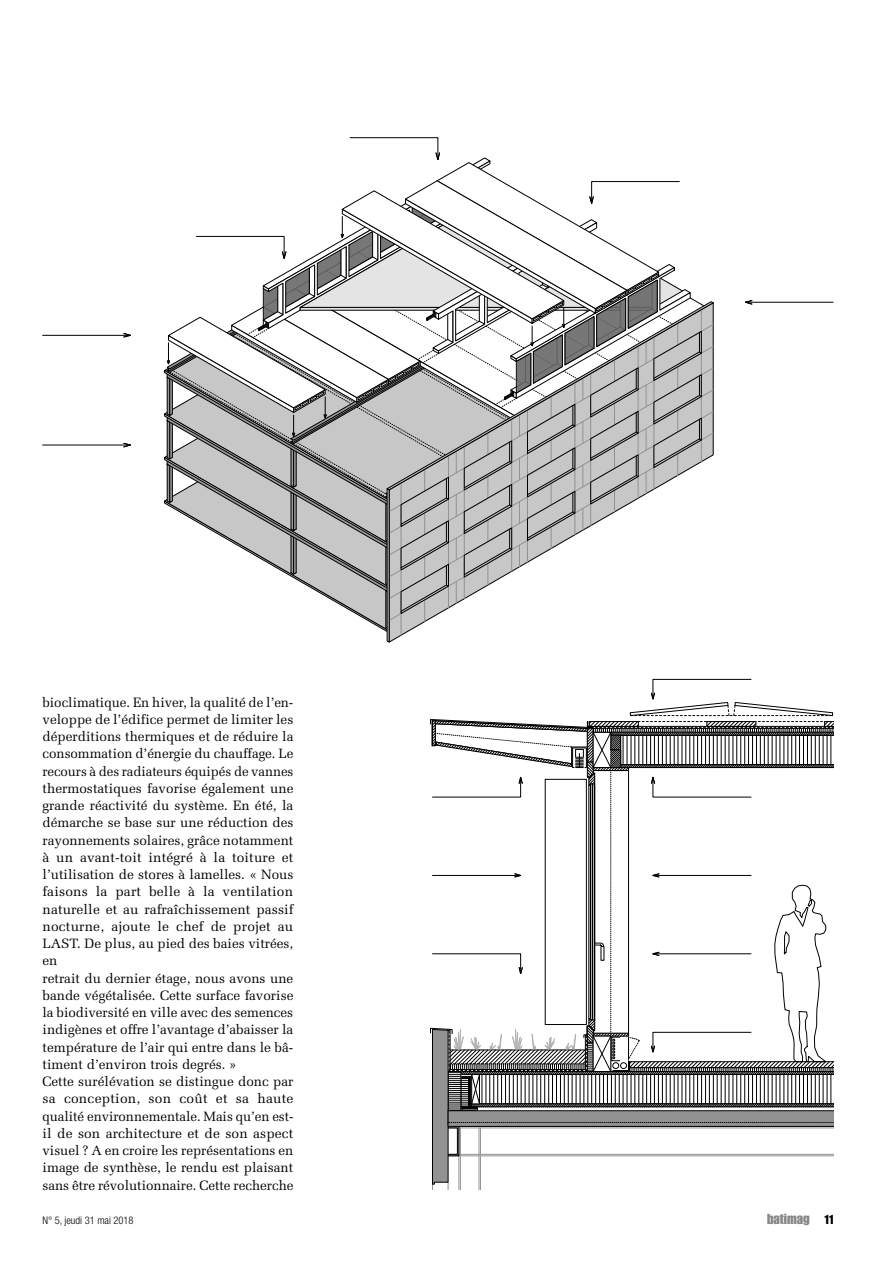
<style>
.page{position:relative;width:893px;height:1263px;background:#fff}
.page>*{position:absolute;margin:0;border:0;box-sizing:border-box;transform-origin:0 0}
.t1{font:14.25px "Impact LT Std";color:#868786}
.t2{font:13.5px/17.2px "Melior LT Std";color:#000}
.t3{font:300 condensed 10.5px "Helvetica Neue LT Pro";color:#000}
.s1{font-size:12.75px;color:#000}
</style>
<div class="page">
<svg style="left:706px;top:301px;width:8px;height:159px"></svg>
<hr style="left:43px;top:445px;width:87px;height:1px;background:#000">
<svg style="left:124px;top:443px;width:7px;height:4px"></svg>
<hr style="left:43px;top:335px;width:87px;height:1px;background:#000">
<svg style="left:124px;top:333px;width:7px;height:4px"></svg>
<svg style="left:164px;top:137px;width:542px;height:505px"></svg>
<hr style="left:745px;top:302px;width:88px;height:1px;background:#000">
<svg style="left:744px;top:300px;width:8px;height:4px"></svg>
<svg style="left:430px;top:679px;width:404px;height:511px"></svg>
<p class="t2" style="left:43px;top:693px;width:253px">bioclimatique. En hiver, la qualité de l’en&shy;veloppe de l’édifice permet de limiter les déperditions thermiques et de réduire la consommation d’énergie du chauffage. Le recours à des radiateurs équipés de vannes thermostatiques favorise également une grande réactivité du système. En été, la démarche se base sur une réduction des rayonnements solaires, grâce notamment à un avant-toit intégré à la toiture et l’utilisation de stores à lamelles. « Nous faisons la part belle à la ventilation naturelle et au rafraîchissement passif nocturne, ajoute le chef de projet au LAST. De plus, au pied des baies vitrées, en<br>retrait du dernier étage, nous avons une bande végétalisée. Cette surface favorise la biodiversité en ville avec des semences indigènes et offre l’avantage d’abaisser la température de l’air qui entre dans le bâ&shy;timent d’environ trois degrés. »<br>Cette surélévation se distingue donc par sa conception, son coût et sa haute qualité environnementale. Mais qu’en est&shy;il de son architecture et de son aspect visuel ? A en croire les représentations en image de synthèse, le rendu est plaisant sans être révolutionnaire. Cette recherche</p>
<p class="t3" style="left:43px;top:1214px;width:93px">N° 5, jeudi 31 mai 2018</p>
<p class="t1" style="left:767px;top:1211px;width:68px">batimag <span class="s1">11</span></p>
</div>
